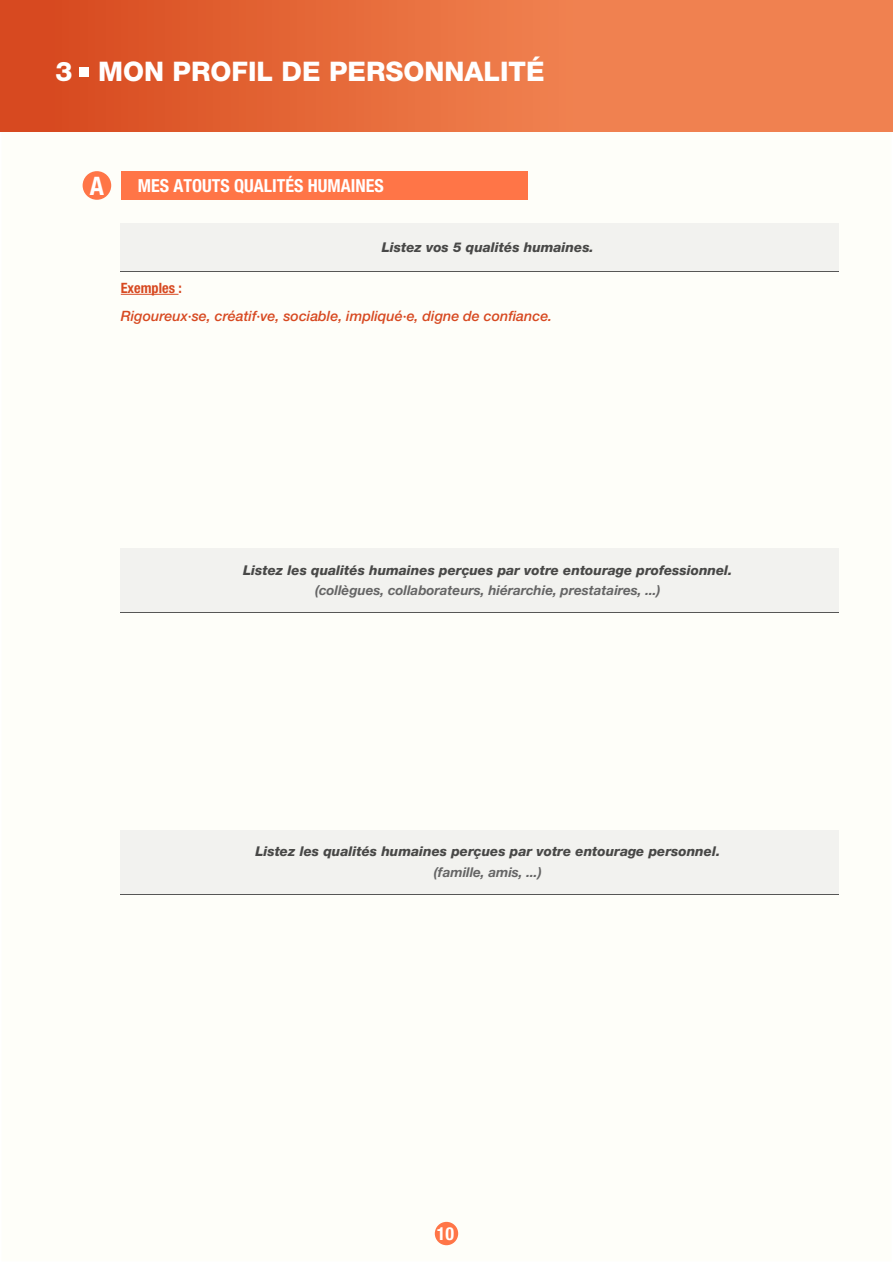
<style>
.page{position:relative;width:893px;height:1263px;background:#fefef9}
.page>*{position:absolute;margin:0;border:0;box-sizing:border-box;transform-origin:0 0}
.t1{font:800 27px "Helvetica Neue LT Std";color:#fff}
.t2{font:700 condensed 25.5px "Helvetica Neue LT Std";color:#fff}
.t3{font:700 condensed 18px "Helvetica Neue LT Std";color:#fff}
.t4{font:italic 500 14.25px "Helvetica Neue LT Std";color:#d74921}
.t5{font:700 condensed 14.25px "Helvetica Neue LT Std";color:#d74921}
.t6{font:italic 800 13.5px "Helvetica Neue LT Std";color:#484847}
.t7{font:italic 700 13.5px "Helvetica Neue LT Std";color:#656565}
</style>
<div class="page">
<div style="left:83px;top:171px;width:28px;height:29px;background:#ff7547;border-radius:50%"></div>
<div style="left:121px;top:171px;width:406px;height:29px;background:#ff7547"></div>
<div style="left:0;top:0;width:893px;height:132px;background:linear-gradient(to right,#d94e22,#f68f5c)"></div>
<div style="left:79px;top:67px;width:9px;height:9px;background:#fff"></div>
<div style="left:121px;top:224px;width:718px;height:48px;background:#f2f2ef"></div>
<hr style="left:121px;top:271px;width:718px;height:1px;background:#575756">
<hr style="left:121px;top:294px;width:58px;height:1px;background:#d74921">
<div style="left:121px;top:549px;width:718px;height:63px;background:#f2f2ef"></div>
<hr style="left:121px;top:612px;width:718px;height:1px;background:#575756">
<div style="left:121px;top:830px;width:718px;height:64px;background:#f2f2ef"></div>
<hr style="left:121px;top:894px;width:718px;height:1px;background:#575756">
<div style="left:435px;top:1222px;width:23px;height:23px;background:#ff7547;border-radius:50%"></div>
<h1 class="t1" style="left:56px;top:56px;width:491px">3 MON PROFIL DE PERSONNALITÉ</h1>
<h2 class="t2" style="left:90px;top:170px;width:16px">A</h2>
<h3 class="t3" style="left:138px;top:175px;width:247px">MES ATOUTS QUALITÉS HUMAINES</h3>
<p class="t6" style="left:382px;top:239px;width:214px">Listez vos 5 qualités humaines.</p>
<p class="t5" style="left:121px;top:279px;width:63px">Exemples :</p>
<p class="t4" style="left:121px;top:307px;width:433px">Rigoureux·se, créatif·ve, sociable, impliqué·e, digne de confiance.</p>
<p class="t6" style="left:243px;top:562px;width:491px">Listez les qualités humaines perçues par votre entourage professionnel.</p>
<p class="t7" style="left:315px;top:582px;width:347px">(collègues, collaborateurs, hiérarchie, prestataires, ...)</p>
<p class="t6" style="left:255px;top:843px;width:466px">Listez les qualités humaines perçues par votre entourage personnel.</p>
<p class="t7" style="left:434px;top:864px;width:109px">(famille, amis, ...)</p>
<h3 class="t3" style="left:437px;top:1222px;width:19px">10</h3>
</div>
